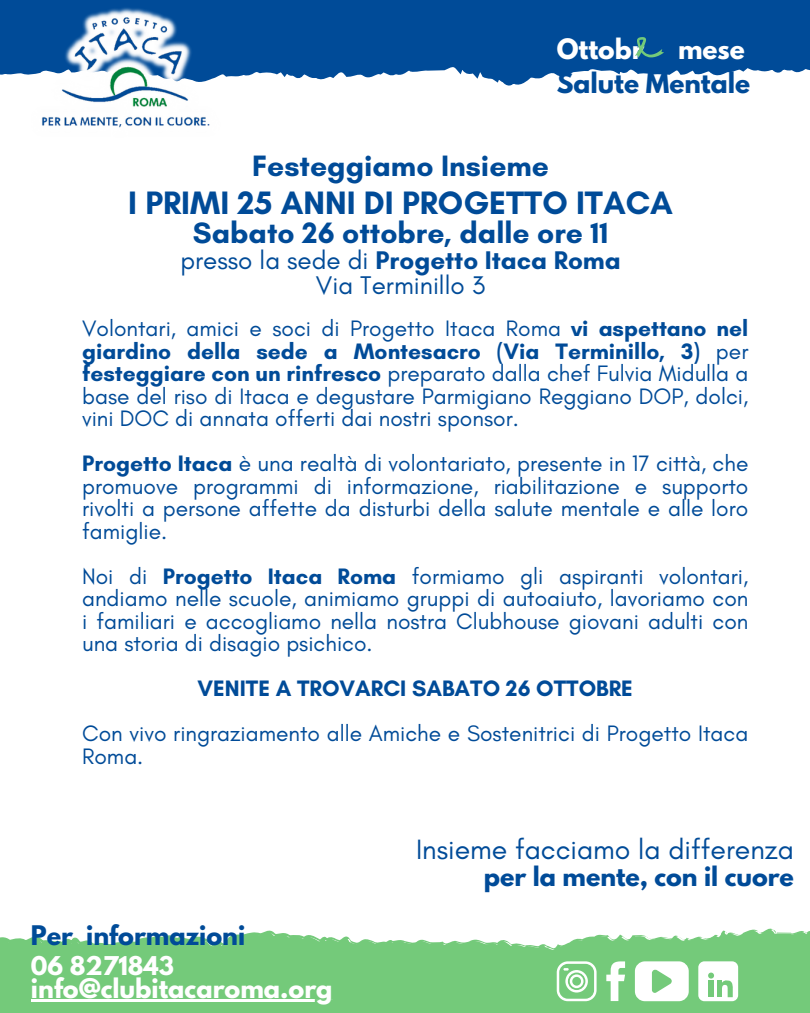
<style>
.page{position:relative;width:810px;height:1013px;background:#fff}
.page>*{position:absolute;margin:0;border:0;box-sizing:border-box;transform-origin:0 0}
.t1{font:700 33px "Glacial Indifference";color:#004b98}
.t2{font:700 30px "Glacial Indifference";color:#004b98}
.t3{font:28.4px "Glacial Indifference";color:#004b98}
.t4{font:26px/25.5px "Glacial Indifference";color:#004b98;text-align:center}
.t5{font:700 24.9px/34.5px "League Spartan";color:#004b98;text-align:right}
.t6{font:700 24.9px "League Spartan";color:#fff}
.t7{font:700 23.9px "League Spartan";color:#fff}
.t8{font:700 23.9px "League Spartan";color:#004b98}
.t9{font:700 23.8px "League Spartan";color:#004b98}
.t10{font:700 22.9px "League Spartan";color:#fff}
.t11{font:22.7px/22.5px "Glacial Indifference";color:#004b98;text-align:justify}
.t12{font:700 22.7px "Glacial Indifference";color:#004b98}
.s1{color:#fff}
.s2{font-weight:700}
</style>
<div class="page">
<svg style="left:0;top:0;width:810px;height:86px;background:#2263a6"></svg>
<img style="left:23px;top:6px;width:206px;height:122px">
<svg style="left:0;top:928px;width:810px;height:84px;background:#88d18d"></svg>
<svg style="left:606px;top:961px;width:19px;height:40px"></svg>
<div style="left:698px;top:961px;width:40px;height:40px;background:#fff;border-radius:6px"></div>
<svg style="left:708px;top:972px;width:6px;height:6px"></svg>
<div style="left:709px;top:980px;width:5px;height:17px;background:#74ca7a"></div>
<div style="left:717px;top:980px;width:5px;height:17px;background:#74ca7a"></div>
<svg style="left:722px;top:980px;width:11px;height:17px"></svg>
<svg style="left:557px;top:961px;width:39px;height:40px"></svg>
<svg style="left:635px;top:961px;width:54px;height:40px"></svg>
<svg style="left:635px;top:37px;width:29px;height:21px"></svg>
<hr style="left:31px;top:999px;width:302px;height:2px;background:#fff">
<p class="t6" style="left:557px;top:36px;width:89px">Ottobr</p>
<p class="t5" style="left:557px;top:34px;width:195px"><span class="s1">mese<br></span>Salute Mentale</p>
<h1 class="t2" style="left:252px;top:148px;width:298px">Festeggiamo Insieme</h1>
<h1 class="t1" style="left:128px;top:182px;width:546px">I PRIMI 25 ANNI DI PROGETTO ITACA</h1>
<h1 class="t2" style="left:193px;top:214px;width:417px">Sabato 26 ottobre, dalle ore 11</h1>
<h1 class="t4" style="left:180px;top:247px;width:442px">presso la sede di <span class="s2">Progetto Itaca Roma<br></span>Via Terminillo 3</h1>
<p class="t11" style="left:82px;top:317px;width:668px">Volontari, amici e soci di Progetto Itaca Roma <span class="s2">vi aspettano nel giardino della sede a Montesacro (Via Terminillo, 3)</span> per <span class="s2">festeggiare con un rinfresco</span> preparato dalla chef Fulvia Midulla a base del riso di Itaca e degustare Parmigiano Reggiano DOP, dolci, vini DOC di annata offerti dai nostri sponsor.</p>
<p class="t11" style="left:82px;top:452px;width:668px"><span class="s2">Progetto Itaca</span> è una realtà di volontariato, presente in 17 città, che promuove programmi di informazione, riabilitazione e supporto rivolti a persone affette da disturbi della salute mentale e alle loro famiglie.</p>
<p class="t11" style="left:82px;top:564px;width:668px">Noi di <span class="s2">Progetto Itaca Roma</span> formiamo gli aspiranti volontari, andiamo nelle scuole, animiamo gruppi di autoaiuto, lavoriamo con i familiari e accogliamo nella nostra Clubhouse giovani adulti con una storia di disagio psichico.</p>
<h3 class="t12" style="left:198px;top:674px;width:437px">VENITE A TROVARCI SABATO 26 OTTOBRE</h3>
<p class="t11" style="left:82px;top:722px;width:668px">Con vivo ringraziamento alle Amiche e Sostenitrici di Progetto Itaca<br>Roma.</p>
<p class="t3" style="left:416px;top:832px;width:379px">Insieme facciamo la differenza</p>
<h2 class="t8" style="left:31px;top:923px;width:216px">Per informazioni</h2>
<h2 class="t10" style="left:31px;top:954px;width:145px">06 8271843</h2>
<h4 class="t7" style="left:31px;top:976px;width:303px">info@clubitacaroma.org</h4>
<h4 class="t9" style="left:484px;top:864px;width:312px">per la mente, con il cuore</h4>
</div>
